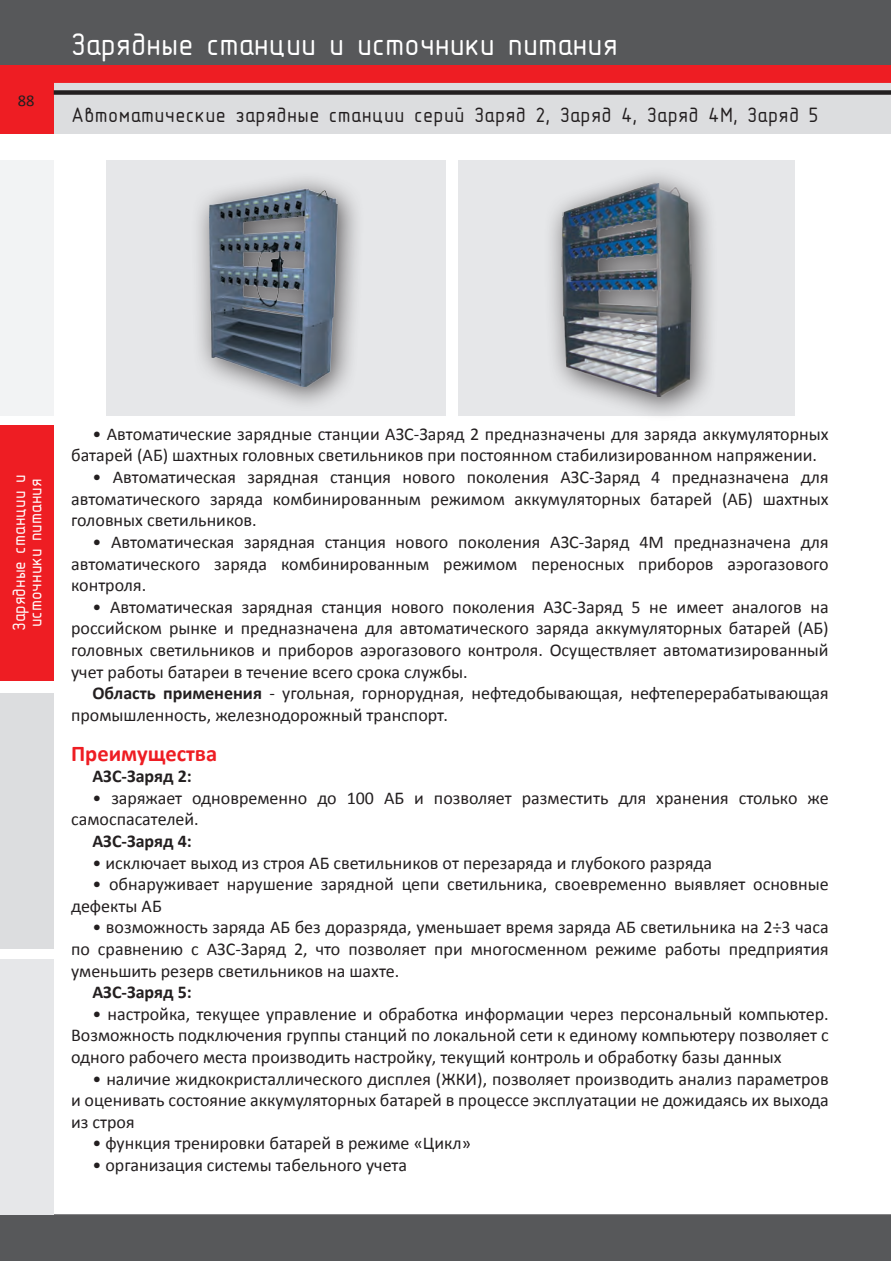
<style>
.page{position:relative;width:891px;height:1261px;background:#fff}
.page>*{position:absolute;margin:0;border:0;box-sizing:border-box;transform-origin:0 0}
.t1{font:31.5px "GOST 2.304 81 type B";color:#fff}
.Подзаголовок{font:700 22.5px "Calibri";color:#ee1d23}
.Заголовок{font:21px "GOST 2.304 81 type B";letter-spacing:.02em;color:#231f20}
.Общий_текст{font:18px/21.6px "Calibri";color:#231f20;text-align:justify}
.Общий_текст-2{font:700 18px "Calibri";color:#231f20}
.t2{font:18px/16.5px "GOST 2.304 81 type B";color:#fff}
.t3{font:16.5px "Calibri";color:#231f20}
.s1{font-weight:700}
</style>
<div class="page">
<div style="left:0;top:0;width:890px;height:66px;background:#57585a"></div>
<div style="left:0;top:66px;width:890px;height:17px;background:#ee1d23"></div>
<div style="left:54px;top:83px;width:836px;height:51px;background:#dcdddf"></div>
<div style="left:0;top:66px;width:54px;height:68px;background:#ee1d23"></div>
<div style="left:54px;top:90px;width:836px;height:5px;background:#231f20"></div>
<div style="left:0;top:160px;width:54px;height:255px;background:#f2f3f4"></div>
<div style="left:0;top:693px;width:54px;height:256px;background:#dcdddf"></div>
<div style="left:0;top:959px;width:54px;height:256px;background:#e6e7e9"></div>
<div style="left:0;top:425px;width:53px;height:255px;background:#ee1d23"></div>
<div style="left:106px;top:160px;width:339px;height:255px;background:#e6e7e9"></div>
<div style="left:458px;top:160px;width:336px;height:255px;background:#e6e7e9"></div>
<div style="left:542px;top:165px;width:176px;height:259px;background:#231f20;opacity:.75"></div>
<img style="left:559px;top:181px;width:134px;height:216px">
<div style="left:190px;top:171px;width:175px;height:242px;background:#231f20;opacity:.75"></div>
<img style="left:210px;top:189px;width:127px;height:198px">
<div style="left:0;top:1214px;width:891px;height:47px;background:#57585a"></div>
<p class="t3" style="left:18px;top:90px;width:18px">88</p>
<h1 class="t1" style="left:71px;top:27px;width:548px">Зарядные станции и источники питания</h1>
<p class="Заголовок" style="left:71px;top:103px;width:748px">Автоматические зарядные станции серий Заряд 2, Заряд 4, Заряд 4М, Заряд 5</p>
<p class="t2" style="left:11px;top:631px;width:158px;rotate:-90deg">Зарядные станции и источники питания</p>
<p class="Общий_текст" style="left:71px;top:423px;width:758px;text-indent:21px">• Автоматические зарядные станции АЗС-Заряд 2 предназначены для заряда аккумуляторных батарей (АБ) шахтных головных светильников при постоянном стабилизированном напряжении.</p>
<p class="Общий_текст" style="left:71px;top:466px;width:758px;text-indent:21px">• Автоматическая зарядная станция нового поколения АЗС-Заряд 4 предназначена для автоматического заряда комбинированным режимом аккумуляторных батарей (АБ) шахтных головных светильников.</p>
<p class="Общий_текст" style="left:71px;top:531px;width:758px;text-indent:21px">• Автоматическая зарядная станция нового поколения АЗС-Заряд 4М предназначена для автоматического заряда комбинированным режимом переносных приборов аэрогазового контроля.</p>
<p class="Общий_текст" style="left:71px;top:596px;width:758px;text-indent:21px">• Автоматическая зарядная станция нового поколения АЗС-Заряд 5 не имеет аналогов на российском рынке и предназначена для автоматического заряда аккумуляторных батарей (АБ) головных светильников и приборов аэрогазового контроля. Осуществляет автоматизированный учет работы батареи в течение всего срока службы.</p>
<p class="Общий_текст" style="left:71px;top:682px;width:758px;text-indent:21px"><span class="s1">Область применения</span> - угольная, горнорудная, нефтедобывающая, нефтеперерабатывающая промышленность, железнодорожный транспорт.</p>
<p class="Подзаголовок" style="left:71px;top:739px;width:147px">Преимущества</p>
<p class="Общий_текст-2" style="left:92px;top:764px;width:101px">АЗС-Заряд 2:</p>
<p class="Общий_текст" style="left:71px;top:787px;width:758px;text-indent:21px">• заряжает одновременно до 100 АБ и позволяет разместить для хранения столько же самоспасателей.</p>
<p class="Общий_текст-2" style="left:92px;top:829px;width:101px">АЗС-Заряд 4:</p>
<p class="Общий_текст" style="left:92px;top:852px;width:621px">• исключает выход из строя АБ светильников от перезаряда и глубокого разряда</p>
<p class="Общий_текст" style="left:71px;top:873px;width:758px;text-indent:21px">• обнаруживает нарушение зарядной цепи светильника, своевременно выявляет основные дефекты АБ</p>
<p class="Общий_текст" style="left:71px;top:916px;width:758px;text-indent:21px">• возможность заряда АБ без доразряда, уменьшает время заряда АБ светильника на 2÷3 часа по сравнению с АЗС-Заряд 2, что позволяет при многосменном режиме работы предприятия уменьшить резерв светильников на шахте.</p>
<p class="Общий_текст-2" style="left:92px;top:980px;width:101px">АЗС-Заряд 5:</p>
<p class="Общий_текст" style="left:71px;top:1003px;width:758px;text-indent:21px">• настройка, текущее управление и обработка информации через персональный компьютер.<br>Возможность подключения группы станций по локальной сети к единому компьютеру позволяет с одного рабочего места производить настройку, текущий контроль и обработку базы данных</p>
<p class="Общий_текст" style="left:71px;top:1068px;width:758px;text-indent:21px">• наличие жидкокристаллического дисплея (ЖКИ), позволяет производить анализ параметров и оценивать состояние аккумуляторных батарей в процессе эксплуатации не дожидаясь их выхода из строя</p>
<p class="Общий_текст" style="left:92px;top:1132px;width:380px">• функция тренировки батарей в режиме «Цикл»</p>
<p class="Общий_текст" style="left:92px;top:1154px;width:316px">• организация системы табельного учета</p>
</div>
